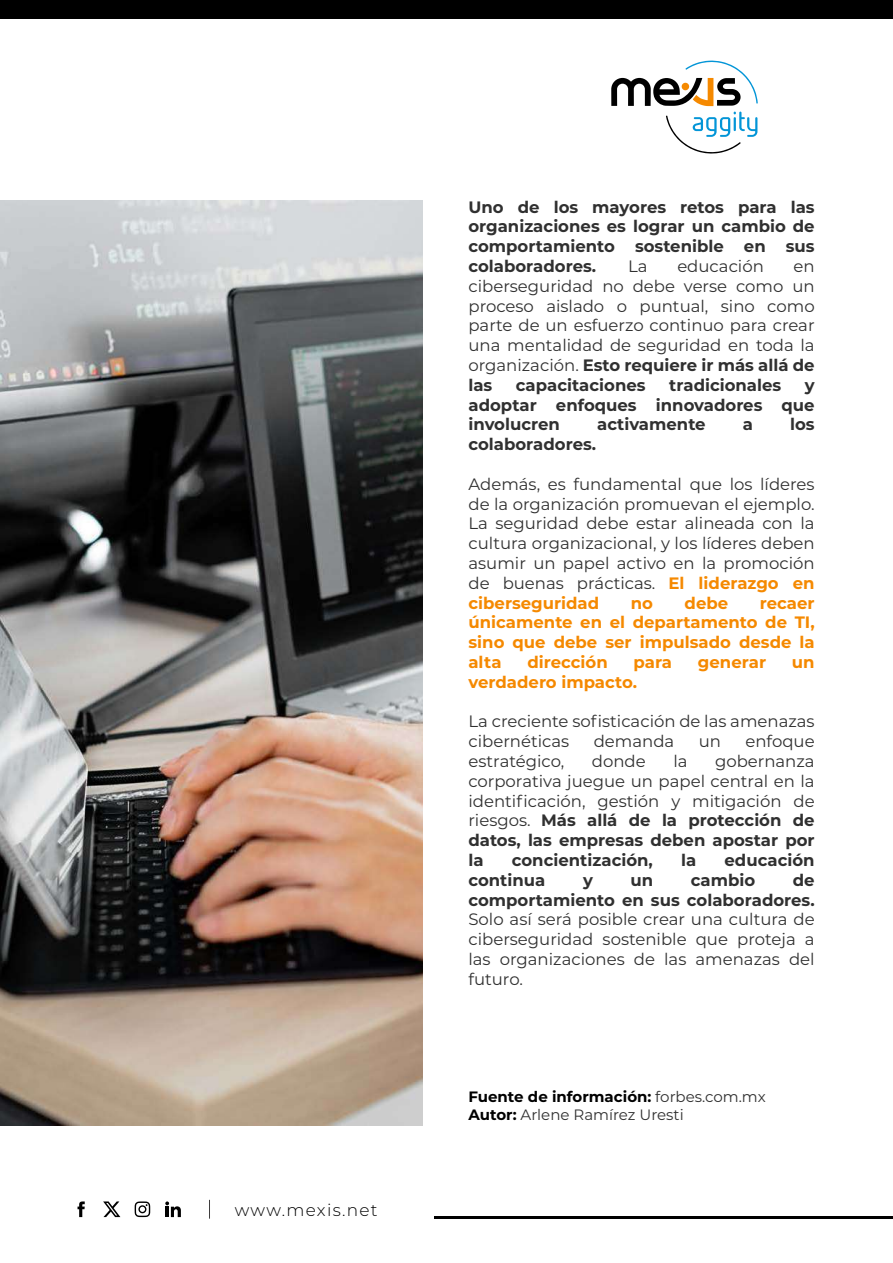
<style>
.page{position:relative;width:893px;height:1263px;background:#fff}
.page>*{position:absolute;margin:0;border:0;box-sizing:border-box;transform-origin:0 0}
.t1{font:300 16.95px "Montserrat";letter-spacing:.075em;color:#000}
.t2{font:16.5px/19.8px "Montserrat";color:#303030;text-align:justify}
.t3{font:700 16.5px/19.8px "Montserrat";color:#303030;text-align:justify}
.t4{font:700 16.5px/19.8px "Montserrat";color:#f58900;text-align:justify}
.t5{font:15px/18px "Montserrat";color:#303030}
.s1{font-weight:700}
.s2{font-weight:700;color:#f58900}
.s3{font-weight:700;color:#000}
</style>
<div class="page">
<svg style="left:78px;top:1201px;width:7px;height:16px"></svg>
<svg style="left:103px;top:1201px;width:17px;height:16px"></svg>
<svg style="left:165px;top:1201px;width:16px;height:16px"></svg>
<svg style="left:135px;top:1201px;width:15px;height:16px"></svg>
<svg style="left:209px;top:1200px;width:1px;height:18px"></svg>
<hr style="left:435px;top:1216px;width:458px;height:3px;background:#000">
<div style="left:0;top:0;width:893px;height:19px;background:#000"></div>
<img style="left:0;top:200px;width:423px;height:926px">
<svg style="left:666px;top:112px;width:91px;height:42px"></svg>
<svg style="left:611px;top:60px;width:147px;height:46px"></svg>
<p class="t1" style="left:235px;top:1198px;width:144px">www.mexis.net</p>
<p class="t3" style="left:468px;top:196px;width:348px">Uno de los mayores retos para las organizaciones es lograr un cambio de comportamiento sostenible en sus colaboradores.</p>
<p class="t2" style="left:628px;top:256px;width:21px">La</p>
<p class="t2" style="left:677px;top:256px;width:88px">educación</p>
<p class="t2" style="left:468px;top:256px;width:348px;text-indent:325px">en ciberseguridad no debe verse como un proceso aislado o puntual, sino como parte de un esfuerzo continuo para crear una mentalidad de seguridad en toda la organización. <span class="s1">Esto requiere ir más allá de las</span></p>
<p class="t3" style="left:516px;top:374px;width:131px">capacitaciones</p>
<p class="t3" style="left:669px;top:374px;width:114px">tradicionales</p>
<p class="t3" style="left:468px;top:374px;width:348px;text-indent:336px">y adoptar enfoques innovadores que involucren</p>
<p class="t3" style="left:597px;top:414px;width:110px">activamente</p>
<p class="t3" style="left:743px;top:414px;width:12px">a</p>
<p class="t3" style="left:790px;top:414px;width:26px">los</p>
<p class="t3" style="left:468px;top:434px;width:129px">colaboradores.</p>
<p class="t2" style="left:468px;top:473px;width:348px">Además, es fundamental que los líderes de la organización promuevan el ejemplo.<br>La seguridad debe estar alineada con la cultura organizacional, y los líderes deben asumir un papel activo en la promoción de buenas prácticas. <span class="s2">El liderazgo en ciberseguridad</span></p>
<p class="t4" style="left:631px;top:592px;width:24px">no</p>
<p class="t4" style="left:685px;top:592px;width:45px">debe</p>
<p class="t4" style="left:468px;top:592px;width:348px;text-indent:291px">recaer únicamente en el departamento de TI, sino que debe ser impulsado desde la alta</p>
<p class="t4" style="left:527px;top:651px;width:82px">dirección</p>
<p class="t4" style="left:634px;top:651px;width:40px">para</p>
<p class="t4" style="left:698px;top:651px;width:70px">generar</p>
<p class="t4" style="left:792px;top:651px;width:24px">un</p>
<p class="t4" style="left:468px;top:671px;width:170px">verdadero impacto.</p>
<p class="t2" style="left:468px;top:711px;width:348px">La creciente sofisticación de las amenazas cibernéticas</p>
<p class="t2" style="left:594px;top:731px;width:82px">demanda</p>
<p class="t2" style="left:699px;top:731px;width:24px">un</p>
<p class="t2" style="left:745px;top:731px;width:71px">enfoque</p>
<p class="t2" style="left:468px;top:751px;width:348px;text-indent:247px">gobernanza corporativa juegue un papel central en la identificación, gestión y mitigación de riesgos. <span class="s1">Más allá de la protección de datos, las empresas deben apostar por la</span></p>
<p class="t2" style="left:468px;top:751px;width:97px">estratégico,</p>
<p class="t2" style="left:592px;top:751px;width:55px">donde</p>
<p class="t2" style="left:673px;top:751px;width:16px">la</p>
<p class="t3" style="left:512px;top:849px;width:143px">concientización,</p>
<p class="t3" style="left:681px;top:849px;width:17px">la</p>
<p class="t3" style="left:724px;top:849px;width:92px">educación</p>
<p class="t3" style="left:468px;top:869px;width:78px">continua</p>
<p class="t3" style="left:583px;top:869px;width:11px">y</p>
<p class="t3" style="left:630px;top:869px;width:24px">un</p>
<p class="t3" style="left:691px;top:869px;width:66px">cambio</p>
<p class="t3" style="left:468px;top:869px;width:348px;text-align:right">de<br>comportamiento en sus colaboradores.</p>
<p class="t2" style="left:468px;top:909px;width:348px">Solo así será posible crear una cultura de ciberseguridad sostenible que proteja a las organizaciones de las amenazas del futuro.</p>
<p class="t5" style="left:468px;top:1087px;width:299px"><span class="s3">Fuente de información:</span> forbes.com.mx<br><span class="s3">Autor:</span> Arlene Ramírez Uresti</p>
</div>
